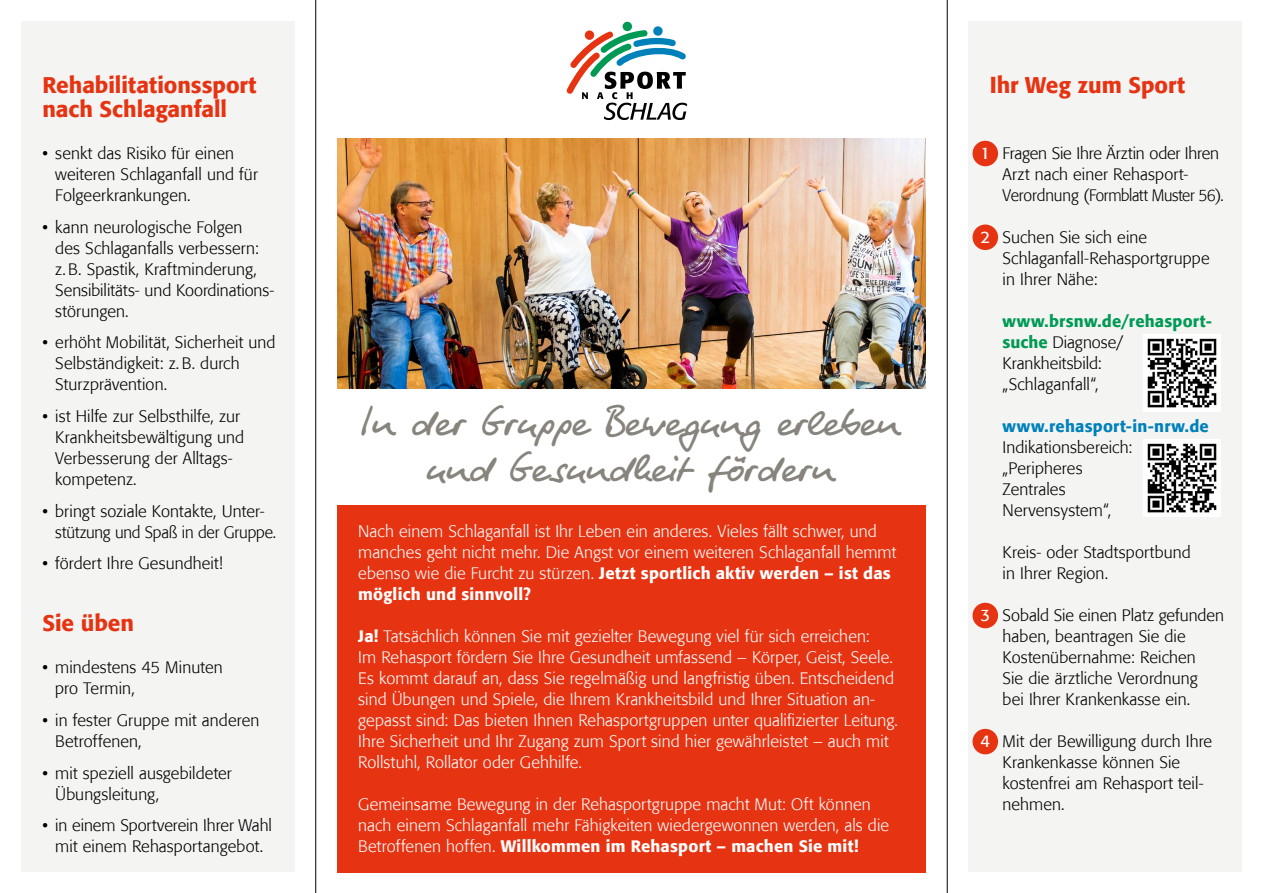
<style>
.page{position:relative;width:1263px;height:893px;background:#fff}
.page>*{position:absolute;margin:0;border:0;box-sizing:border-box;transform-origin:0 0}
.t1{font:42px/46.5px "BORKISHAND";color:#87847d;text-align:center}
.t2{font:500 22.5px/24px "Formata";color:#e63312}
.t3{font:300 16.5px/21px "Formata";letter-spacing:.005em;color:#000}
.t4{font:300 16.5px/21px "Formata";letter-spacing:.01em;color:#fff}
.t5{font:500 16.5px "Formata";letter-spacing:.015em;color:#0081ba}
.t6{font:16.5px "Formata";color:#fff}
.s1{font-weight:400}
.s2{font-weight:500}
.s3{font-weight:500;color:#009a54}
</style>
<div class="page">
<div style="left:968px;top:21px;width:274px;height:851px;background:#f4f4f3"></div>
<div style="left:21px;top:21px;width:273px;height:851px;background:#f4f4f3"></div>
<div style="left:972px;top:141px;width:26px;height:25px;background:#e63312;border-radius:50%"></div>
<div style="left:972px;top:225px;width:26px;height:25px;background:#e63312;border-radius:50%"></div>
<div style="left:972px;top:603px;width:26px;height:25px;background:#e63312;border-radius:50%"></div>
<div style="left:972px;top:729px;width:26px;height:25px;background:#e63312;border-radius:50%"></div>
<svg style="left:566px;top:21px;width:122px;height:99px"></svg>
<div style="left:337px;top:505px;width:589px;height:368px;background:#e63312"></div>
<img style="left:337px;top:138px;width:589px;height:251px">
<img style="left:1144px;top:334px;width:76px;height:77px">
<img style="left:1144px;top:439px;width:76px;height:77px">
<hr style="left:315px;top:0;width:1px;height:893px;background:#000">
<hr style="left:947px;top:0;width:1px;height:893px;background:#000">
<h2 class="t2" style="left:43px;top:73px;width:216px">Rehabilitationssport nach Schlaganfall</h2>
<h2 class="t2" style="left:990px;top:73px;width:197px">Ihr Weg zum Sport</h2>
<p class="t3" style="left:55px;top:143px;width:204px;text-indent:-13px"><span class="s1">•</span> senkt das Risiko für einen weiteren Schlaganfall und für<br>Folgeerkrankungen.</p>
<p class="t3" style="left:55px;top:216px;width:220px;text-indent:-13px"><span class="s1">•</span> kann neurologische Folgen<br>des Schlaganfalls verbessern: z.B. Spastik, Kraftminderung,<br>Sensibilitäts- und Koordinations&shy;störungen.</p>
<p class="t3" style="left:55px;top:332px;width:222px;text-indent:-13px"><span class="s1">•</span> erhöht Mobilität, Sicherheit und<br>Selbständigkeit: z.B. durch<br>Sturzprävention.</p>
<p class="t3" style="left:55px;top:406px;width:190px;text-indent:-13px"><span class="s1">•</span> ist Hilfe zur Selbsthilfe, zur<br>Krankheitsbewältigung und<br>Verbesserung der Alltags&shy;kompetenz.</p>
<p class="t3" style="left:55px;top:500px;width:222px;text-indent:-13px"><span class="s1">•</span> bringt soziale Kontakte, Unter&shy;stützung und Spaß in der Gruppe.</p>
<p class="t3" style="left:43px;top:553px;width:182px"><span class="s1">•</span> fördert Ihre Gesundheit!</p>
<h2 class="t2" style="left:43px;top:611px;width:93px">Sie üben</h2>
<p class="t3" style="left:55px;top:657px;width:169px;text-indent:-13px"><span class="s1">•</span> mindestens 45 Minuten pro Termin,</p>
<p class="t3" style="left:55px;top:710px;width:206px;text-indent:-13px"><span class="s1">•</span> in fester Gruppe mit anderen<br>Betroffenen,</p>
<p class="t3" style="left:55px;top:762px;width:178px;text-indent:-13px"><span class="s1">•</span> mit speziell ausgebildeter<br>Übungsleitung,</p>
<p class="t3" style="left:42px;top:815px;width:231px;text-align:center"><span class="s1">•</span> in einem Sportverein Ihrer Wahl mit einem Rehasportangebot.</p>
<h1 class="t1" style="left:362px;top:399px;width:540px">In der Gruppe Bewegung erleben und Gesundheit fördern</h1>
<p class="t4" style="left:358px;top:521px;width:539px">Nach einem Schlaganfall ist Ihr Leben ein anderes. Vieles fällt schwer, und manches geht nicht mehr. Die Angst vor einem weiteren Schlaganfall hemmt ebenso wie die Furcht zu stürzen. <span class="s2">Jetzt sportlich aktiv werden – ist das möglich und sinnvoll?</span></p>
<p class="t4" style="left:358px;top:626px;width:541px"><span class="s2">Ja!</span> Tatsächlich können Sie mit gezielter Bewegung viel für sich erreichen:<br>Im Rehasport fördern Sie Ihre Gesundheit umfassend – Körper, Geist, Seele.<br>Es kommt darauf an, dass Sie regelmäßig und langfristig üben. Entscheidend sind Übungen und Spiele, die Ihrem Krankheitsbild und Ihrer Situation an&shy;gepasst sind: Das bieten Ihnen Rehasportgruppen unter qualifizierter Leitung.<br>Ihre Sicherheit und Ihr Zugang zum Sport sind hier gewährleistet – auch mit Rollstuhl, Rollator oder Gehhilfe.</p>
<p class="t4" style="left:358px;top:794px;width:532px">Gemeinsame Bewegung in der Rehasportgruppe macht Mut: Oft können nach einem Schlaganfall mehr Fähigkeiten wiedergewonnen werden, als die<br>Betroffenen hoffen. <span class="s2">Willkommen im Rehasport – machen Sie mit!</span></p>
<p class="t6" style="left:980px;top:143px;width:11px">1</p>
<p class="t6" style="left:980px;top:227px;width:11px">2</p>
<p class="t6" style="left:980px;top:605px;width:11px">3</p>
<p class="t6" style="left:980px;top:731px;width:11px">4</p>
<p class="t3" style="left:1002px;top:143px;width:223px">Fragen Sie Ihre Ärztin oder Ihren<br>Arzt nach einer Rehasport-<br>Verordnung (Formblatt Muster 56).</p>
<p class="t3" style="left:1002px;top:227px;width:209px">Suchen Sie sich eine<br>Schlaganfall-Rehasportgruppe in Ihrer Nähe:</p>
<p class="t3" style="left:1002px;top:311px;width:211px"><span class="s3">www.brsnw.de/rehasport&shy;suche</span> Diagnose/<br>Krankheitsbild:<br>„Schlaganfall“,</p>
<p class="t5" style="left:1002px;top:416px;width:208px">www.rehasport-in-nrw.de</p>
<p class="t3" style="left:1002px;top:437px;width:131px">Indikationsbereich: „Peripheres<br>Zentrales<br>Nervensystem“,</p>
<p class="t3" style="left:1002px;top:542px;width:190px">Kreis- oder Stadtsportbund in Ihrer Region.</p>
<p class="t3" style="left:1002px;top:605px;width:223px">Sobald Sie einen Platz gefunden haben, beantragen Sie die<br>Kostenübernahme: Reichen<br>Sie die ärztliche Verordnung<br>bei Ihrer Krankenkasse ein.</p>
<p class="t3" style="left:1002px;top:731px;width:211px">Mit der Bewilligung durch Ihre<br>Krankenkasse können Sie kostenfrei am Rehasport teil&shy;nehmen.</p>
</div>
